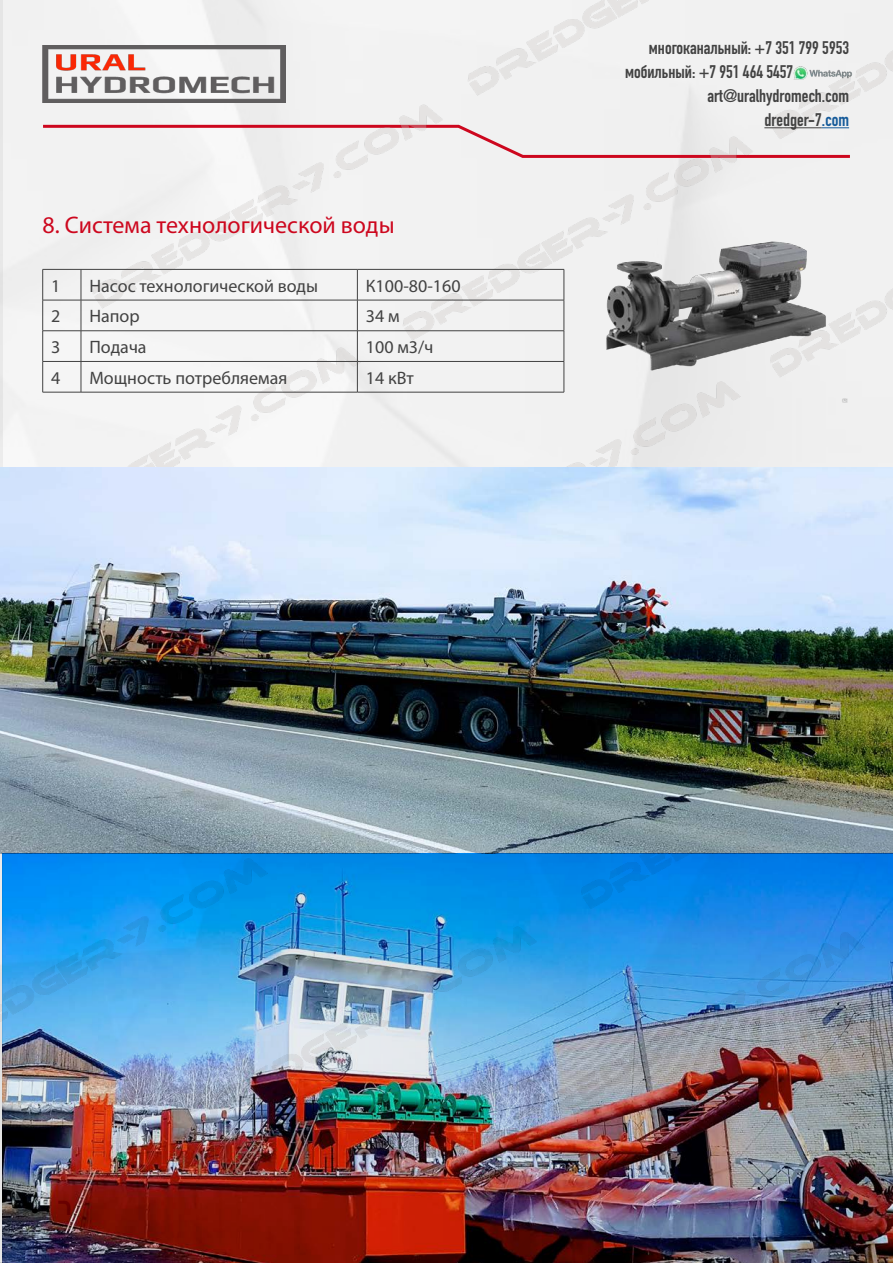
<style>
.page{position:relative;width:893px;height:1263px;background:#fff}
.page>*{position:absolute;margin:0;border:0;box-sizing:border-box;transform-origin:0 0}
.t1{font:24px "Myriad Pro";color:#cd071e}
.t2{font:18px "Myriad Pro";color:#424242}
.t3{font:700 18px "DIN Condensed";color:#424242}
.t4{font:18px "Nasa";color:#000}
.s1{color:#165b9a}
.s2{font-size:24px;color:#cd071e}
</style>
<div class="page">
<img style="left:0;top:0;width:893px;height:468px">
<img style="left:43px;top:46px;width:243px;height:56px">
<img style="left:0;top:143px;width:2px;height:325px">
<hr style="left:43px;top:269px;width:38px;height:1px;background:#424242">
<hr style="left:42px;top:270px;width:1px;height:30px;background:#424242">
<hr style="left:81px;top:269px;width:276px;height:1px;background:#424242">
<hr style="left:81px;top:270px;width:1px;height:30px;background:#424242">
<hr style="left:357px;top:269px;width:207px;height:1px;background:#424242">
<hr style="left:357px;top:270px;width:1px;height:30px;background:#424242">
<hr style="left:564px;top:270px;width:1px;height:30px;background:#424242">
<hr style="left:43px;top:300px;width:38px;height:1px;background:#424242">
<hr style="left:42px;top:300px;width:1px;height:31px;background:#424242">
<hr style="left:81px;top:300px;width:276px;height:1px;background:#424242">
<hr style="left:81px;top:300px;width:1px;height:31px;background:#424242">
<hr style="left:357px;top:300px;width:207px;height:1px;background:#424242">
<hr style="left:357px;top:300px;width:1px;height:31px;background:#424242">
<hr style="left:564px;top:300px;width:1px;height:31px;background:#424242">
<hr style="left:43px;top:330px;width:38px;height:1px;background:#424242">
<hr style="left:42px;top:331px;width:1px;height:30px;background:#424242">
<hr style="left:81px;top:330px;width:276px;height:1px;background:#424242">
<hr style="left:81px;top:331px;width:1px;height:30px;background:#424242">
<hr style="left:357px;top:330px;width:207px;height:1px;background:#424242">
<hr style="left:357px;top:331px;width:1px;height:30px;background:#424242">
<hr style="left:564px;top:331px;width:1px;height:30px;background:#424242">
<hr style="left:43px;top:361px;width:38px;height:1px;background:#424242">
<hr style="left:42px;top:362px;width:1px;height:30px;background:#424242">
<hr style="left:81px;top:361px;width:276px;height:1px;background:#424242">
<hr style="left:81px;top:362px;width:1px;height:30px;background:#424242">
<hr style="left:357px;top:361px;width:207px;height:1px;background:#424242">
<hr style="left:357px;top:362px;width:1px;height:30px;background:#424242">
<hr style="left:564px;top:362px;width:1px;height:30px;background:#424242">
<hr style="left:43px;top:392px;width:38px;height:1px;background:#424242">
<hr style="left:81px;top:392px;width:276px;height:1px;background:#424242">
<hr style="left:357px;top:392px;width:207px;height:1px;background:#424242">
<img style="left:577px;top:215px;width:271px;height:187px">
<img style="left:0;top:468px;width:893px;height:385px">
<img style="left:2px;top:853px;width:891px;height:410px">
<img style="left:790px;top:66px;width:66px;height:16px">
<svg style="left:40px;top:123px;width:813px;height:36px"></svg>
<h1 class="t1" style="left:43px;top:211px;width:354px">8. Система технологической воды</h1>
<p class="t2" style="left:51px;top:274px;width:11px">1</p>
<p class="t2" style="left:89px;top:274px;width:230px">Насос технологической воды</p>
<p class="t2" style="left:366px;top:274px;width:96px">К100-80-160</p>
<p class="t2" style="left:51px;top:305px;width:11px">2</p>
<p class="t2" style="left:89px;top:305px;width:52px">Напор</p>
<p class="t2" style="left:366px;top:305px;width:35px">34 м</p>
<p class="t2" style="left:51px;top:336px;width:11px">3</p>
<p class="t2" style="left:89px;top:336px;width:59px">Подача</p>
<p class="t2" style="left:366px;top:336px;width:69px">100 м3/ч</p>
<p class="t2" style="left:51px;top:366px;width:11px">4</p>
<p class="t2" style="left:89px;top:366px;width:199px">Мощность потребляемая</p>
<p class="t2" style="left:366px;top:366px;width:49px">14 кВт</p>
<p class="t3" style="left:649px;top:36px;width:202px">многоканальный: +7 351 799 5953</p>
<p class="t3" style="left:625px;top:60px;width:170px">мобильный: +7 951 464 5457</p>
<p class="t3" style="left:707px;top:84px;width:143px">art@uralhydromech.com</p>
<p class="t3" style="left:764px;top:108px;width:86px">dredger-7<span class="s1">.com</span></p>
<p class="t4" style="left:31px;top:1201px;width:42px">• <span class="s2">7</span></p>
</div>
